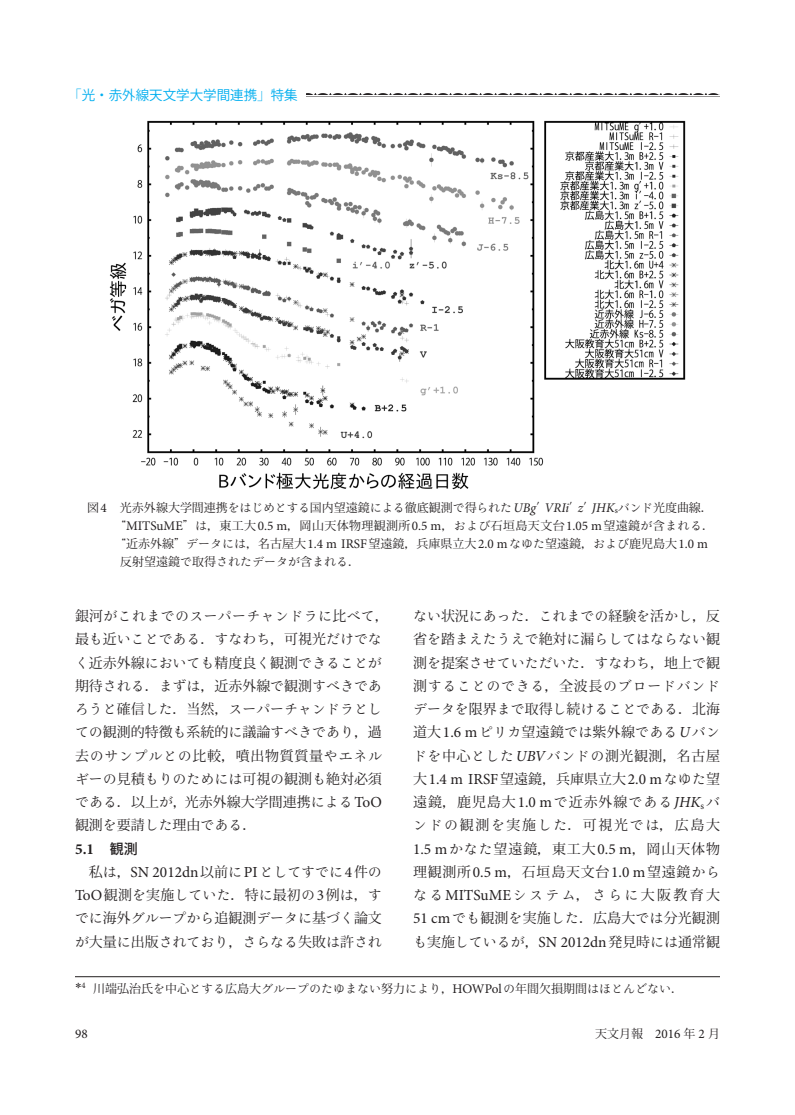
<style>
.page{position:relative;width:795px;height:1115px;background:#fff}
.page>*{position:absolute;margin:0;border:0;box-sizing:border-box;transform-origin:0 0}
.t1{font:15.3px/23.2px "Minion Pro";color:#231f20}
.t2{font:13.95px/23.2px "Ryo Text Plus N";color:#231f20}
.t3{font:13.95px/23.2px "Koz Min Pro";letter-spacing:.04em;color:#231f20;text-align:justify}
.t4{font:13.95px/23.2px "Koz Min Pro";letter-spacing:.01em;color:#231f20}
.t5{font:13.95px/23.2px "Ryo Text Plus N";letter-spacing:.055em;color:#231f20}
.t6{font:13.95px/23.2px "Koz Min Pro";letter-spacing:.005em;color:#231f20}
.t7{font:13.95px "Koz Min Pro";color:#231f20}
.t8{font:13.95px "Ryo Text Plus N";letter-spacing:.17em;color:#231f20}
.t9{font:13.5px "Koz Go Pro";color:#00aeef}
.t10{font:13.2px "Minion Pro";color:#231f20}
.t11{font:12px/18px "Koz Min Pro";color:#231f20;text-align:justify}
.t12{font:12px "Ryo Text Plus N";color:#231f20}
.s1{font-family:"Koz Min Pro"}
.s2{font-family:"Minion Pro";font-size:13.2px}
.s3{font-family:"Ryo Text Plus N"}
.s4{font-family:"Minion Pro";font-style:italic;font-size:13.2px}
.s5{font-family:"Ryumin Pro"}
.s6{font-family:"Minion Pro";font-size:15.3px}
.s7{font-weight:700}
.s8{font-family:"Koz Go Pro";font-weight:500;font-size:13.95px}
.s9{font-family:"Koz Min Pro";font-size:13.95px}
.s10{font-family:"Ryo Text Plus N";font-size:13.95px}
.s11{font-family:"Minion Pro";font-style:italic;font-size:15.3px}
.s12{font-family:"Times New Roman";font-size:13.2px}
</style>
<div class="page">
<img style="left:306px;top:93px;width:414px;height:4px">
<img style="left:110px;top:120px;width:575px;height:369px">
<hr style="left:75px;top:976px;width:645px;height:1px;background:#231f20">
<p class="t9" style="left:68px;top:86px;width:231px"><span class="s1">「</span>光<span class="s1">・</span>赤外線天文学大学間連携<span class="s1">」</span>特集</p>
<p class="t11" style="left:114px;top:497px;width:601px;text-indent:-27px">図<span class="s2">4</span> 光赤外線大学間連携<span class="s3">をはじめとする</span>国内望遠鏡<span class="s3">による</span>徹底観測<span class="s3">で</span>得<span class="s3">られた</span><span class="s4">UBg</span>′<span class="s4">VRIi</span>′<span class="s4">z</span>′<span class="s4">JHK</span><sub>s</sub><span class="s3">バンド</span>光度曲線．<span class="s5">“</span><span class="s2">MITSuME</span><span class="s5">”</span><span class="s3">は</span>，東工大<span class="s2">0.5 m</span>，岡山天体物理観測所<span class="s2">0.5 m</span>，<span class="s3">および</span>石垣島天文台<span class="s2">1.05 m</span>望遠鏡<span class="s3">が</span>含<span class="s3">まれる</span>．<span class="s5">“</span>近赤外線<span class="s5">”</span><span class="s3">データには</span>，名古屋大<span class="s2">1.4 m IRSF</span>望遠鏡，兵庫県立大<span class="s2">2.0 m</span><span class="s3">なゆた</span>望遠鏡，<span class="s3">および</span>鹿児島大<span class="s2">1.0 m</span></p>
<p class="t12" style="left:120px;top:553px;width:241px"><span class="s1">反射望遠鏡</span>で<span class="s1">取得</span>されたデータが<span class="s1">含</span>まれる<span class="s1">．</span></p>
<p class="t2" style="left:75px;top:604px;width:315px"><span class="s1">銀河</span>がこれまでのスーパーチャンドラに<span class="s1">比</span>べて<span class="s1">，最</span>も<span class="s1">近</span>いことである<span class="s1">．</span>すなわち<span class="s1">，可視光</span>だけでなく<span class="s1">近赤外線</span>においても<span class="s1">精度良</span>く<span class="s1">観測</span>できることが<span class="s1">期待</span>される<span class="s1">．</span>まずは<span class="s1">，近赤外線</span>で<span class="s1">観測</span>すべきであろうと<span class="s1">確信</span>した<span class="s1">．当然，</span>スーパーチャンドラとし</p>
<p class="t7" style="left:75px;top:722px;width:308px"><span class="s3">ての</span>観測的特徴<span class="s3">も</span>系統的<span class="s3">に</span>議論<span class="s3">すべきであり</span>，過</p>
<p class="t5" style="left:75px;top:743px;width:308px"><span class="s1">去</span>のサンプルとの<span class="s1">比較，噴出物質質量</span>やエネルギーの<span class="s1">見積</span>もりのためには<span class="s1">可視</span>の<span class="s1">観測</span>も<span class="s1">絶対必須</span></p>
<p class="t6" style="left:75px;top:789px;width:308px"><span class="s3">である</span>．以上<span class="s3">が</span>，光赤外線大学間連携<span class="s3">による</span><span class="s6">ToO</span>観測<span class="s3">を</span>要請<span class="s3">した</span>理由<span class="s3">である</span>．</p>
<p class="t1" style="left:89px;top:837px;width:294px;text-indent:-14px"><span class="s7">5.1</span> <span class="s8">観測<br></span><span class="s9">私</span><span class="s10">は</span><span class="s9">，</span>SN 2012dn<span class="s9">以前</span><span class="s10">に</span>PI<span class="s10">としてすでに</span>4<span class="s9">件</span><span class="s10">の</span></p>
<p class="t3" style="left:75px;top:882px;width:308px"><span class="s6">ToO</span>観測<span class="s3">を</span>実施<span class="s3">していた</span>．特<span class="s3">に</span>最初<span class="s3">の</span><span class="s6">3</span>例<span class="s3">は</span>，<span class="s3">す</span></p>
<p class="t2" style="left:75px;top:906px;width:308px">でに<span class="s1">海外</span>グループから<span class="s1">追観測</span>データに<span class="s1">基</span>づく<span class="s1">論文</span>が<span class="s1">大量</span>に<span class="s1">出版</span>されており<span class="s1">，</span>さらなる<span class="s1">失敗</span>は<span class="s1">許</span>され</p>
<p class="t2" style="left:413px;top:604px;width:308px;text-align:justify">ない<span class="s1">状況</span>にあった<span class="s1">．</span>これまでの<span class="s1">経験</span>を<span class="s1">活</span>かし<span class="s1">，反省</span>を<span class="s1">踏</span>まえたうえで<span class="s1">絶対</span>に<span class="s1">漏</span>らしてはならない<span class="s1">観測</span>を<span class="s1">提案</span>させていただいた<span class="s1">．</span>すなわち<span class="s1">，地上</span>で<span class="s1">観測</span>することのできる<span class="s1">，全波長</span>のブロードバンドデータを<span class="s1">限界</span>まで<span class="s1">取得</span>し<span class="s1">続</span>けることである<span class="s1">．北海道大</span><span class="s6">1.6 m</span>ピリカ<span class="s1">望遠鏡</span>では<span class="s1">紫外線</span>である<span class="s11">U</span>バン</p>
<p class="t3" style="left:413px;top:743px;width:308px"><span class="s3">ドを</span>中心<span class="s3">とした</span><span class="s11">UBV</span><span class="s3">バンドの</span>測光観測，名古屋</p>
<p class="t1" style="left:413px;top:767px;width:308px"><span class="s9">大</span>1.4 m IRSF<span class="s9">望遠鏡，兵庫県立大</span>2.0 m<span class="s10">なゆた</span><span class="s9">望</span></p>
<p class="t3" style="left:413px;top:789px;width:308px">遠鏡，鹿児島大<span class="s6">1.0 m</span><span class="s3">で</span>近赤外線<span class="s3">である</span><span class="s11">JHK</span><sub>s</sub><span class="s3">バンドの</span>観測<span class="s3">を</span>実施<span class="s3">した</span>．可視光<span class="s3">では</span>，広島大<span class="s6">1.5 m</span><span class="s3">かなた</span>望遠鏡，東工大<span class="s6">0.5 m</span>，岡山天体物理観測所<span class="s6">0.5 m</span>，石垣島天文台<span class="s6">1.0 m</span>望遠鏡<span class="s3">から</span></p>
<p class="t8" style="left:413px;top:886px;width:308px">なる<span class="s6">MITSuME</span>システム<span class="s1">，</span>さらに<span class="s1">大阪教育大</span></p>
<p class="t4" style="left:413px;top:906px;width:308px"><span class="s6">51 cm</span><span class="s3">でも</span>観測<span class="s3">を</span>実施<span class="s3">した</span>．広島大<span class="s3">では</span>分光観測<span class="s3">も</span>実施<span class="s3">しているが</span>，<span class="s6">SN 2012dn</span>発見時<span class="s3">には</span>通常観</p>
<p class="t12" style="left:75px;top:981px;width:610px"><span class="s12">*</span><sup>4</sup> <span class="s1">川端弘治氏</span>を<span class="s1">中心</span>とする<span class="s1">広島大</span>グループのたゆまない<span class="s1">努力</span>により<span class="s1">，</span><span class="s2">HOWPol</span>の<span class="s1">年間欠損期間</span>はほとんどない<span class="s1">．</span></p>
<p class="t10" style="left:75px;top:1024px;width:14px">98</p>
<p class="t11" style="left:595px;top:1023px;width:126px">天文月報　<span class="s2">2016</span> 年 <span class="s2">2</span> 月</p>
</div>
